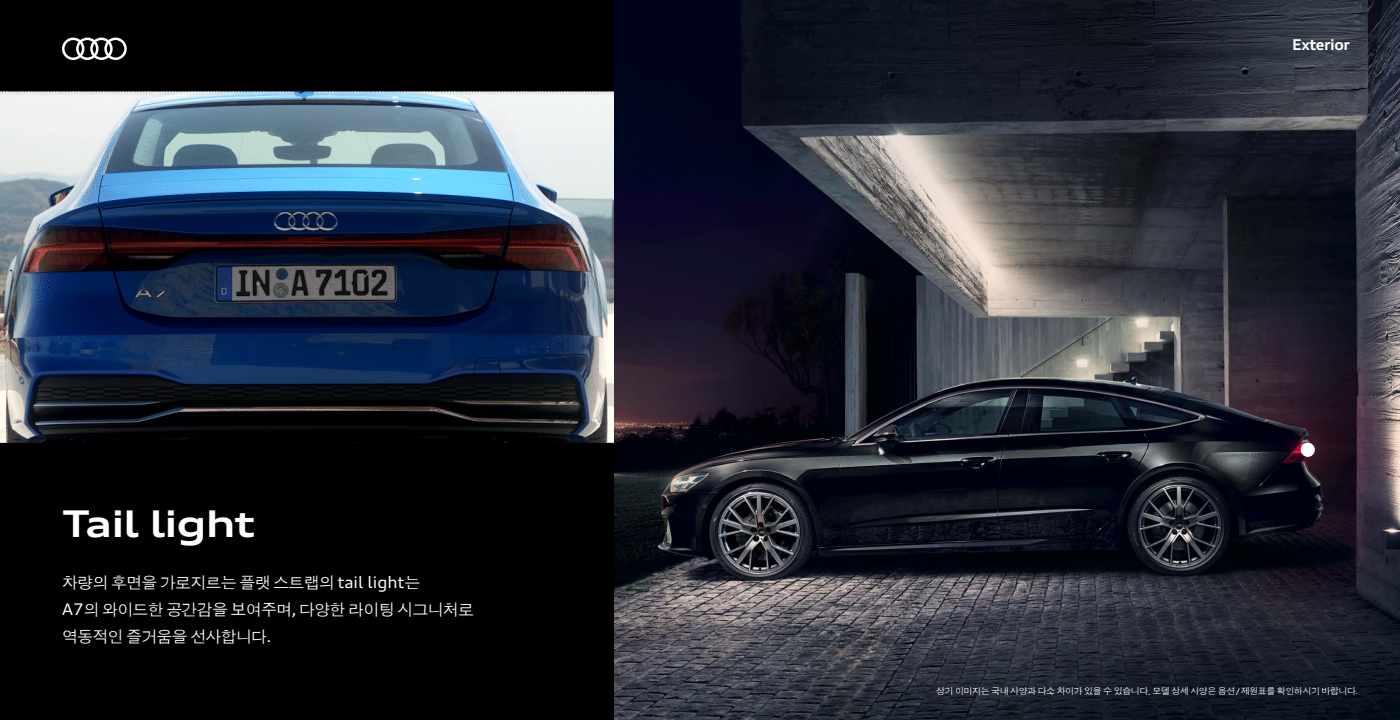
<style>
.page{position:relative;width:1400px;height:720px;background:#fff}
.page>*{position:absolute;margin:0;border:0;box-sizing:border-box;transform-origin:0 0}
.t1{font:700 expanded 37px "Audi Type";letter-spacing:-.025em;color:#fff}
.t2{font:16px/27px "Audi Type KR";letter-spacing:-.05em;color:#fff}
.t3{font:700 expanded 15px "Audi Type";letter-spacing:-.025em;color:#fff}
.t4{font:9px "Audi Type KR";letter-spacing:-.05em;color:#fff}
.s1{font-family:"Audi Type";font-stretch:expanded}
.s2{font-family:"Audi Type";font-stretch:expanded;font-size:8px}
</style>
<div class="page">
<img style="left:614px;top:0;width:786px;height:720px">
<div style="left:0;top:0;width:614px;height:720px;background:#000"></div>
<img style="left:0;top:91px;width:614px;height:352px">
<svg style="left:62px;top:38px;width:65px;height:22px"></svg>
<div style="left:1301px;top:443px;width:14px;height:14px;background:#fff;border-radius:50%"></div>
<h1 class="t1" style="left:62px;top:500px;width:195px">Tail light</h1>
<p class="t2" style="left:62px;top:568px;width:414px">차량의 후면을 가로지르는 플랫 스트랩의 <span class="s1">tail light</span>는<br><span class="s1">A7</span>의 와이드한 공간감을 보여주며<span class="s1">,</span> 다양한 라이팅 시그니처로 역동적인 즐거움을 선사합니다<span class="s1">.</span></p>
<p class="t3" style="left:1292px;top:35px;width:59px">Exterior</p>
<p class="t4" style="left:936px;top:686px;width:424px">상기 이미지는 국내 사양과 다소 차이가 있을 수 있습니다<span class="s1">.</span> 모델 상세 사양은 옵션<span class="s1">/</span>제원표를 확인하시기 바랍니다<span class="s2">.</span></p>
</div>
